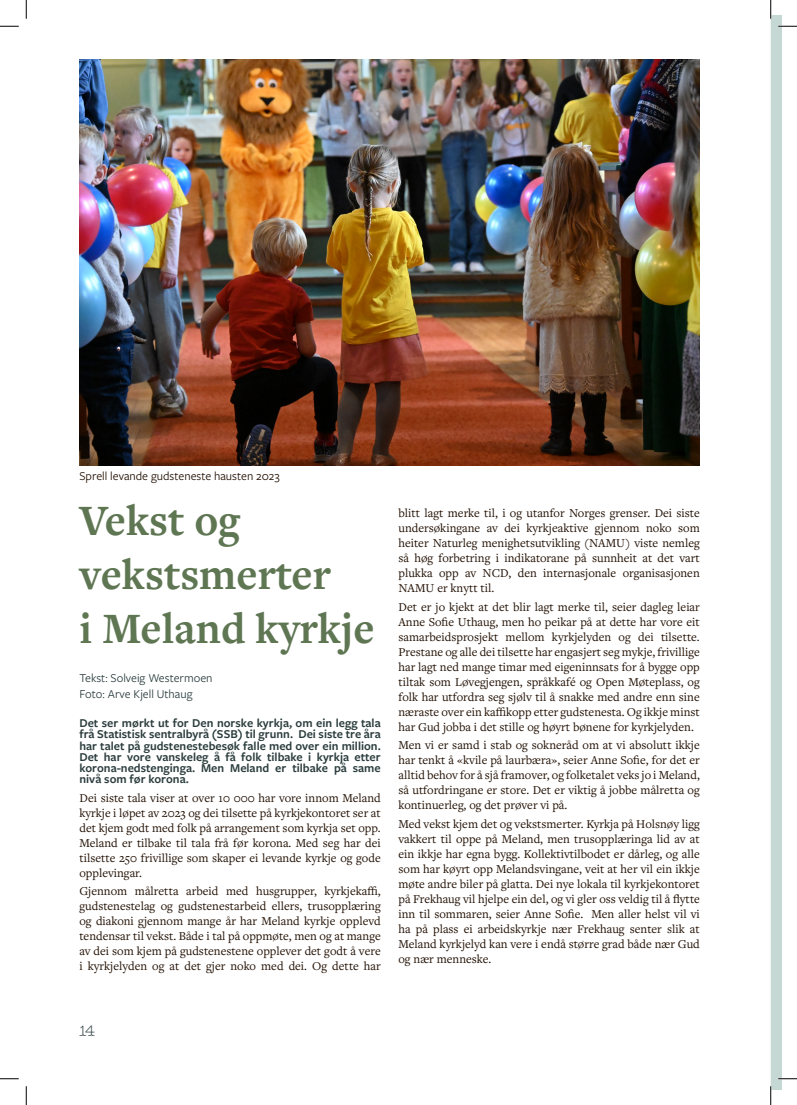
<style>
.page{position:relative;width:797px;height:1105px;background:#fff}
.page>*{position:absolute;margin:0;border:0;box-sizing:border-box;transform-origin:0 0}
.Artikkel_tittel{font:700 45px "Freight Text Pro";color:#5f7653}
.Brødtekst{font:12.5px/15px "Freight Text Pro";color:#200e00;text-align:justify}
.Ingress{font:600 12.5px/11.2px "Freight Sans Pro";color:#2b3c3d;text-align:justify}
.Byline{font:12.5px/16.2px "Freight Sans Pro";color:#2b3c3d}
.Bildetekst{font:12.5px "Freight Sans Pro";color:#200e00}
.t1{font:12.5px "Maritime Champion";color:#2b3c3d}
</style>
<div class="page">
<img style="left:79px;top:59px;width:620px;height:407px">
<svg style="left:0;top:25px;width:19px;height:2px"></svg>
<svg style="left:0;top:1078px;width:19px;height:1px"></svg>
<svg style="left:25px;top:0;width:2px;height:19px"></svg>
<svg style="left:25px;top:1086px;width:2px;height:19px"></svg>
<svg style="left:770px;top:0;width:27px;height:1105px"></svg>
<p class="Bildetekst" style="left:79px;top:468px;width:202px">Sprell levande gudsteneste hausten 2023</p>
<p class="Artikkel_tittel" style="left:79px;top:491px;width:162px">Vekst og</p>
<p class="Artikkel_tittel" style="left:79px;top:545px;width:253px">vekstsmerter</p>
<p class="Artikkel_tittel" style="left:79px;top:599px;width:296px">i Meland kyrkje</p>
<p class="Byline" style="left:79px;top:669px;width:135px">Tekst: Solveig Westermoen<br>Foto: Arve Kjell Uthaug</p>
<p class="Ingress" style="left:79px;top:717px;width:303px">Det ser mørkt ut for Den norske kyrkja, om ein legg tala frå Statistisk sentralbyrå (SSB) til grunn. Dei siste tre åra har talet på gudstenestebesøk falle med over ein million.<br>Det har vore vanskeleg å få folk tilbake i kyrkja etter korona-nedstenginga. Men Meland er tilbake på same nivå som før korona.</p>
<p class="Brødtekst" style="left:79px;top:790px;width:303px">Dei siste tala viser at over 10 000 har vore innom Meland kyrkje i løpet av 2023 og dei tilsette på kyrkjekontoret ser at det kjem godt med folk på arrangement som kyrkja set opp.<br>Meland er tilbake til tala frå før korona. Med seg har dei tilsette 250 frivillige som skaper ei levande kyrkje og gode opplevingar.</p>
<p class="Brødtekst" style="left:79px;top:883px;width:303px">Gjennom målretta arbeid med husgrupper, kyrkjekaffi, gudstenestelag og gudstenestarbeid ellers, trusopplæring og diakoni gjennom mange år har Meland kyrkje opplevd tendensar til vekst. Både i tal på oppmøte, men og at mange av dei som kjem på gudstenestene opplever det godt å vere i kyrkjelyden og at det gjer noko med dei. Og dette har</p>
<p class="Brødtekst" style="left:398px;top:505px;width:303px">blitt lagt merke til, i og utanfor Norges grenser. Dei siste undersøkingane av dei kyrkjeaktive gjennom noko som heiter Naturleg menighetsutvikling (NAMU) viste nemleg så høg forbetring i indikatorane på sunnheit at det vart plukka opp av NCD, den internasjonale organisasjonen NAMU er knytt til.</p>
<p class="Brødtekst" style="left:398px;top:599px;width:303px">Det er jo kjekt at det blir lagt merke til, seier dagleg leiar Anne Sofie Uthaug, men ho peikar på at dette har vore eit samarbeidsprosjekt mellom kyrkjelyden og dei tilsette.<br>Prestane og alle dei tilsette har engasjert seg mykje, frivillige har lagt ned mange timar med eigeninnsats for å bygge opp tiltak som Løvegjengen, språkkafé og Open Møteplass, og folk har utfordra seg sjølv til å snakke med andre enn sine næraste over ein kaffikopp etter gudstenesta. Og ikkje minst har Gud jobba i det stille og høyrt bønene for kyrkjelyden.</p>
<p class="Brødtekst" style="left:398px;top:737px;width:303px">Men vi er samd i stab og sokneråd om at vi absolutt ikkje har tenkt å «kvile på laurbæra», seier Anne Sofie, for det er alltid behov for å sjå framover, og folketalet veks jo i Meland, så utfordringane er store. Det er viktig å jobbe målretta og kontinuerleg, og det prøver vi på.</p>
<p class="Brødtekst" style="left:398px;top:816px;width:303px">Med vekst kjem det og vekstsmerter. Kyrkja på Holsnøy ligg vakkert til oppe på Meland, men trusopplæringa lid av at ein ikkje har egna bygg. Kollektivtilbodet er dårleg, og alle som har køyrt opp Melandsvingane, veit at her vil ein ikkje møte andre biler på glatta. Dei nye lokala til kyrkjekontoret på Frekhaug vil hjelpe ein del, og vi gler oss veldig til å flytte inn til sommaren, seier Anne Sofie. Men aller helst vil vi ha på plass ei arbeidskyrkje nær Frekhaug senter slik at Meland kyrkjelyd kan vere i endå større grad både nær Gud og nær menneske.</p>
<p class="t1" style="left:79px;top:1021px;width:17px">14</p>
</div>
